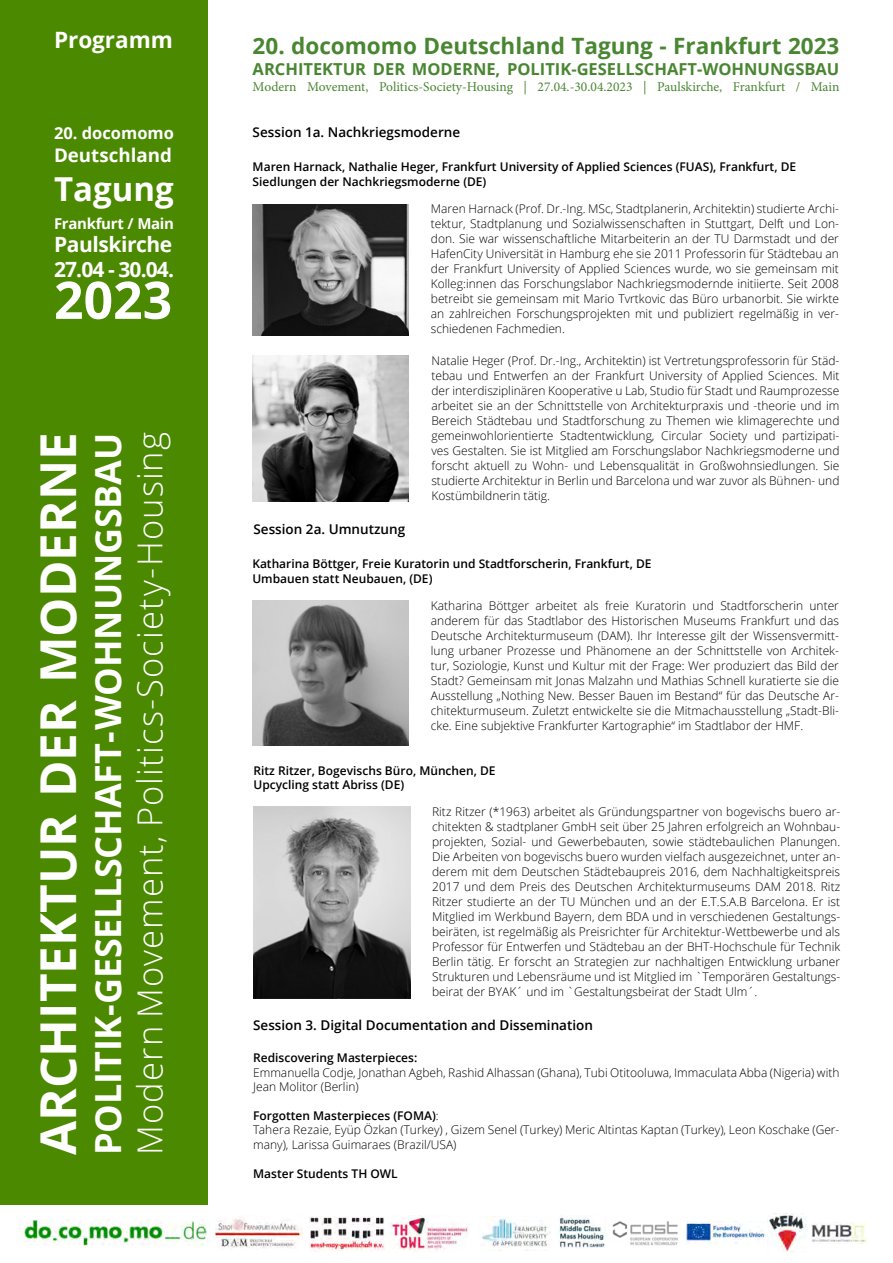
<style>
.page{position:relative;width:893px;height:1263px;background:#fff}
.page>*{position:absolute;margin:0;border:0;box-sizing:border-box;transform-origin:0 0}
.t1{font:700 51.75px "Open Sans";color:#fff}
.t2{font:700 49.5px "Open Sans";color:#fff}
.t3{font:700 36px "Open Sans";letter-spacing:-.005em;color:#fff}
.t4{font:300 34.5px "Open Sans";letter-spacing:.03em;color:#fff}
.t5{font:700 33px "Open Sans";color:#fff}
.t6{font:700 22.5px "Open Sans";color:#498632}
.t7{font:700 22.5px "Open Sans";color:#fff}
.t8{font:700 21px/25.2px "Open Sans";letter-spacing:-.02em;color:#fff}
.t9{font:700 18.75px "Open Sans";color:#fff}
.t10{font:700 16.5px "Open Sans";color:#498632}
.t11{font:700 16.5px "Open Sans";color:#fff}
.t12{font:700 15px "Open Sans";letter-spacing:-.02em;color:#fff}
.t13{font:600 13.5px "Open Sans";color:#000}
.t14{font:13.5px "Minion Pro";color:#498632}
.t15{font:300 12px/15px "Open Sans";color:#000;text-align:justify}
.t16{font:600 12px/14.4px "Open Sans";color:#000}
.s1{font-weight:600}
</style>
<div class="page">
<div style="left:0;top:0;width:208px;height:1204px;background:#4b8900"></div>
<img style="left:19px;top:1219px;width:189px;height:27px">
<img style="left:215px;top:1217px;width:88px;height:31px">
<img style="left:309px;top:1216px;width:76px;height:36px">
<img style="left:391px;top:1215px;width:77px;height:37px">
<img style="left:481px;top:1217px;width:69px;height:33px">
<img style="left:686px;top:1222px;width:79px;height:21px">
<img style="left:558px;top:1215px;width:47px;height:33px">
<img style="left:769px;top:1215px;width:38px;height:37px">
<img style="left:811px;top:1222px;width:55px;height:22px">
<img style="left:612px;top:1221px;width:66px;height:25px">
<img style="left:252px;top:204px;width:157px;height:131px">
<img style="left:252px;top:356px;width:157px;height:145px">
<img style="left:252px;top:600px;width:157px;height:145px">
<img style="left:254px;top:806px;width:156px;height:192px">
<h3 class="t7" style="left:54px;top:24px;width:120px">Programm</h3>
<h3 class="t11" style="left:54px;top:121px;width:122px">20. docomomo</h3>
<h3 class="t9" style="left:54px;top:142px;width:119px">Deutschland</h3>
<h3 class="t5" style="left:54px;top:166px;width:121px">Tagung</h3>
<p class="t12" style="left:54px;top:213px;width:122px">Frankfurt / Main</p>
<h3 class="t8" style="left:54px;top:231px;width:122px">Paulskirche<br>27.04 - 30.04.</h3>
<h1 class="t1" style="left:54px;top:264px;width:120px">2023</h1>
<h2 class="t2" style="left:23px;top:1155px;width:724px;rotate:-90deg">ARCHITEKTUR DER MODERNE</h2>
<h3 class="t3" style="left:83px;top:1155px;width:724px;rotate:-90deg">POLITIK-GESELLSCHAFT- WOHNUNGSBAU</h3>
<h3 class="t4" style="left:126px;top:1155px;width:724px;rotate:-90deg">Modern Movement, Politics-Society-Housing</h3>
<h3 class="t6" style="left:253px;top:30px;width:588px">20. docomomo Deutschland Tagung - Frankfurt 2023</h3>
<h3 class="t10" style="left:253px;top:57px;width:588px">ARCHITEKTUR DER MODERNE, POLITIK-GESELLSCHAFT-WOHNUNGSBAU</h3>
<p class="t14" style="left:253px;top:78px;width:588px">Modern Movement, Politics-Society-Housing | 27.04.-30.04.2023 | Paulskirche, Frankfurt / Main</p>
<p class="t13" style="left:253px;top:123px;width:209px">Session 1a. Nachkriegsmoderne</p>
<p class="t16" style="left:253px;top:160px;width:545px">Maren Harnack, Nathalie Heger, Frankfurt University of Applied Sciences (FUAS), Frankfurt, DE<br>Siedlungen der Nachkriegsmoderne (DE)</p>
<p class="t15" style="left:431px;top:201px;width:410px">Maren Harnack (Prof. Dr.-Ing. MSc, Stadtplanerin, Architektin) studierte Archi&shy;tektur, Stadtplanung und Sozialwissenschaften in Stuttgart, Delft und Lon&shy;don. Sie war wissenschaftliche Mitarbeiterin an der TU Darmstadt und der HafenCity Universität in Hamburg ehe sie 2011 Professorin für Städtebau an der Frankfurt University of Applied Sciences wurde, wo sie gemeinsam mit Kolleg:innen das Forschungslabor Nachkriegsmodernde initiierte. Seit 2008 betreibt sie gemeinsam mit Mario Tvrtkovic das Büro urbanorbit. Sie wirkte an zahlreichen Forschungsprojekten mit und publiziert regelmäßig in ver&shy;schiedenen Fachmedien.</p>
<p class="t15" style="left:431px;top:352px;width:410px">Natalie Heger (Prof. Dr.-Ing., Architektin) ist Vertretungsprofessorin für Städ&shy;tebau und Entwerfen an der Frankfurt University of Applied Sciences. Mit der interdisziplinären Kooperative u Lab, Studio für Stadt und Raumprozesse arbeitet sie an der Schnittstelle von Architekturpraxis und -theorie und im Bereich Städtebau und Stadtforschung zu Themen wie klimagerechte und gemeinwohlorientierte Stadtentwicklung, Circular Society und partizipati&shy;ves Gestalten. Sie ist Mitglied am Forschungslabor Nachkriegsmoderne und forscht aktuell zu Wohn- und Lebensqualität in Großwohnsiedlungen. Sie studierte Architektur in Berlin und Barcelona und war zuvor als Bühnen- und Kostümbildnerin tätig.</p>
<p class="t13" style="left:253px;top:520px;width:153px">Session 2a. Umnutzung</p>
<p class="t16" style="left:252px;top:556px;width:401px">Katharina Böttger, Freie Kuratorin und Stadtforscherin, Frankfurt, DE<br>Umbauen statt Neubauen, (DE)</p>
<p class="t15" style="left:431px;top:598px;width:410px">Katharina Böttger arbeitet als freie Kuratorin und Stadtforscherin unter anderem für das Stadtlabor des Historischen Museums Frankfurt und das Deutsche Architekturmuseum (DAM). Ihr Interesse gilt der Wissensvermitt&shy;lung urbaner Prozesse und Phänomene an der Schnittstelle von Architek&shy;tur, Soziologie, Kunst und Kultur mit der Frage: Wer produziert das Bild der Stadt? Gemeinsam mit Jonas Malzahn und Mathias Schnell kuratierte sie die Ausstellung „Nothing New. Besser Bauen im Bestand“ für das Deutsche Ar&shy;chitekturmuseum. Zuletzt entwickelte sie die Mitmachausstellung „Stadt-Bli&shy;cke. Eine subjektive Frankfurter Kartographie“ im Stadtlabor der HMF.</p>
<p class="t16" style="left:253px;top:763px;width:244px">Ritz Ritzer, Bogevischs Büro, München, DE<br>Upcycling statt Abriss (DE)</p>
<p class="t15" style="left:432px;top:803px;width:410px">Ritz Ritzer (*1963) arbeitet als Gründungspartner von bogevischs buero ar&shy;chitekten &amp; stadtplaner GmbH seit über 25 Jahren erfolgreich an Wohnbau&shy;projekten, Sozial- und Gewerbebauten, sowie städtebaulichen Planungen.<br>Die Arbeiten von bogevischs buero wurden vielfach ausgezeichnet, unter an&shy;derem mit dem Deutschen Städtebaupreis 2016, dem Nachhaltigkeitspreis 2017 und dem Preis des Deutschen Architekturmuseums DAM 2018. Ritz Ritzer studierte an der TU München und an der E.T.S.A.B Barcelona. Er ist Mitglied im Werkbund Bayern, dem BDA und in verschiedenen Gestaltungs&shy;beiräten, ist regelmäßig als Preisrichter für Architektur-Wettbewerbe und als Professor für Entwerfen und Städtebau an der BHT-Hochschule für Technik Berlin tätig. Er forscht an Strategien zur nachhaltigen Entwicklung urbaner Strukturen und Lebensräume und ist Mitglied im `Temporären Gestaltungs&shy;beirat der BYAK´ und im `Gestaltungsbeirat der Stadt Ulm´.</p>
<p class="t13" style="left:253px;top:1016px;width:341px">Session 3. Digital Documentation and Dissemination</p>
<p class="t16" style="left:253px;top:1050px;width:166px">Rediscovering Masterpieces:</p>
<p class="t15" style="left:253px;top:1065px;width:588px;line-height:14.4px">Emmanuella Codje, Jonathan Agbeh, Rashid Alhassan (Ghana), Tubi Otitooluwa, Immaculata Abba (Nigeria) with<br>Jean Molitor (Berlin)</p>
<p class="t15" style="left:253px;top:1108px;width:588px;line-height:14.4px;text-align:left"><span class="s1">Forgotten Masterpieces (FOMA)</span>:<br>Tahera Rezaie, Eyüp Özkan (Turkey) , Gizem Senel (Turkey) Meric Altintas Kaptan (Turkey), Leon Koschake (Ger&shy;many), Larissa Guimaraes (Brazil/USA)</p>
<p class="t16" style="left:253px;top:1166px;width:146px">Master Students TH OWL</p>
</div>
